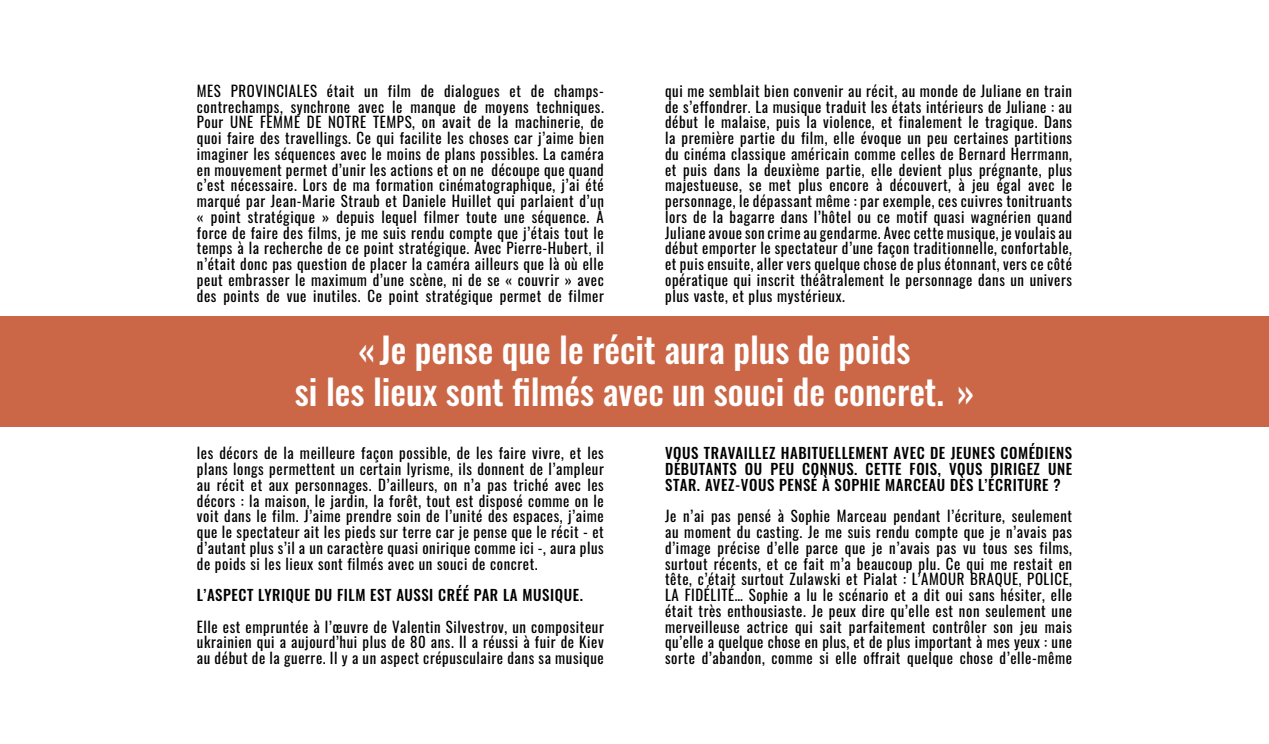
<style>
.page{position:relative;width:1269px;height:744px;background:#fff}
.page>*{position:absolute;margin:0;border:0;box-sizing:border-box;transform-origin:0 0}
.t1{font:500 35px/42px "Oswald";color:#fff;text-align:center}
.t2{font:14.88px/15.8px "Oswald";letter-spacing:.04em;color:#000;text-align:justify}
.t3{font:500 14.88px/15.8px "Oswald";letter-spacing:.04em;color:#000;text-align:justify}
</style>
<div class="page">
<div style="left:0;top:317px;width:1269px;height:110px;background:#cb6746"></div>
<p class="t2" style="left:197px;top:81px;width:408px">MES PROVINCIALES était un film de dialogues et de champs&shy;contrechamps, synchrone avec le manque de moyens techniques.<br>Pour UNE FEMME DE NOTRE TEMPS, on avait de la machinerie, de quoi faire des travellings. Ce qui facilite les choses car j’aime bien imaginer les séquences avec le moins de plans possibles. La caméra en mouvement permet d’unir les actions et on ne découpe que quand c’est nécessaire. Lors de ma formation cinématographique, j’ai été marqué par Jean-Marie Straub et Daniele Huillet qui parlaient d’un « point stratégique » depuis lequel filmer toute une séquence. À force de faire des films, je me suis rendu compte que j’étais tout le temps à la recherche de ce point stratégique. Avec Pierre-Hubert, il n’était donc pas question de placer la caméra ailleurs que là où elle peut embrasser le maximum d’une scène, ni de se « couvrir » avec des points de vue inutiles. Ce point stratégique permet de filmer</p>
<p class="t2" style="left:665px;top:81px;width:408px">qui me semblait bien convenir au récit, au monde de Juliane en train de s’effondrer. La musique traduit les états intérieurs de Juliane : au début le malaise, puis la violence, et finalement le tragique. Dans la première partie du film, elle évoque un peu certaines partitions du cinéma classique américain comme celles de Bernard Herrmann, et puis dans la deuxième partie, elle devient plus prégnante, plus majestueuse, se met plus encore à découvert, à jeu égal avec le personnage, le dépassant même : par exemple, ces cuivres tonitruants lors de la bagarre dans l’hôtel ou ce motif quasi wagnérien quand Juliane avoue son crime au gendarme. Avec cette musique, je voulais au début emporter le spectateur d’une façon traditionnelle, confortable, et puis ensuite, aller vers quelque chose de plus étonnant, vers ce côté opératique qui inscrit théâtralement le personnage dans un univers plus vaste, et plus mystérieux.</p>
<h1 class="t1" style="left:295px;top:325px;width:681px">« Je pense que le récit aura plus de poids<br>si les lieux sont filmés avec un souci de concret. »</h1>
<p class="t2" style="left:197px;top:444px;width:408px">les décors de la meilleure façon possible, de les faire vivre, et les plans longs permettent un certain lyrisme, ils donnent de l’ampleur au récit et aux personnages. D’ailleurs, on n’a pas triché avec les décors : la maison, le jardin, la forêt, tout est disposé comme on le voit dans le film. J’aime prendre soin de l’unité des espaces, j’aime que le spectateur ait les pieds sur terre car je pense que le récit - et d’autant plus s’il a un caractère quasi onirique comme ici -, aura plus de poids si les lieux sont filmés avec un souci de concret.</p>
<p class="t3" style="left:197px;top:585px;width:387px">L’ASPECT LYRIQUE DU FILM EST AUSSI CRÉÉ PAR LA MUSIQUE.</p>
<p class="t2" style="left:197px;top:617px;width:408px">Elle est empruntée à l’œuvre de Valentin Silvestrov, un compositeur ukrainien qui a aujourd’hui plus de 80 ans. Il a réussi à fuir de Kiev au début de la guerre. Il y a un aspect crépusculaire dans sa musique</p>
<p class="t3" style="left:665px;top:444px;width:409px">VOUS TRAVAILLEZ HABITUELLEMENT AVEC DE JEUNES COMÉDIENS DÉBUTANTS OU PEU CONNUS. CETTE FOIS, VOUS DIRIGEZ UNE STAR. AVEZ-VOUS PENSÉ À SOPHIE MARCEAU DÈS L’ÉCRITURE ?</p>
<p class="t2" style="left:665px;top:507px;width:408px">Je n’ai pas pensé à Sophie Marceau pendant l’écriture, seulement au moment du casting. Je me suis rendu compte que je n’avais pas d’image précise d’elle parce que je n’avais pas vu tous ses films, surtout récents, et ce fait m’a beaucoup plu. Ce qui me restait en tête, c’était surtout Zulawski et Pialat : L’AMOUR BRAQUE, POLICE, LA FIDÉLITÉ… Sophie a lu le scénario et a dit oui sans hésiter, elle était très enthousiaste. Je peux dire qu’elle est non seulement une merveilleuse actrice qui sait parfaitement contrôler son jeu mais qu’elle a quelque chose en plus, et de plus important à mes yeux : une sorte d’abandon, comme si elle offrait quelque chose d’elle-même</p>
</div>
